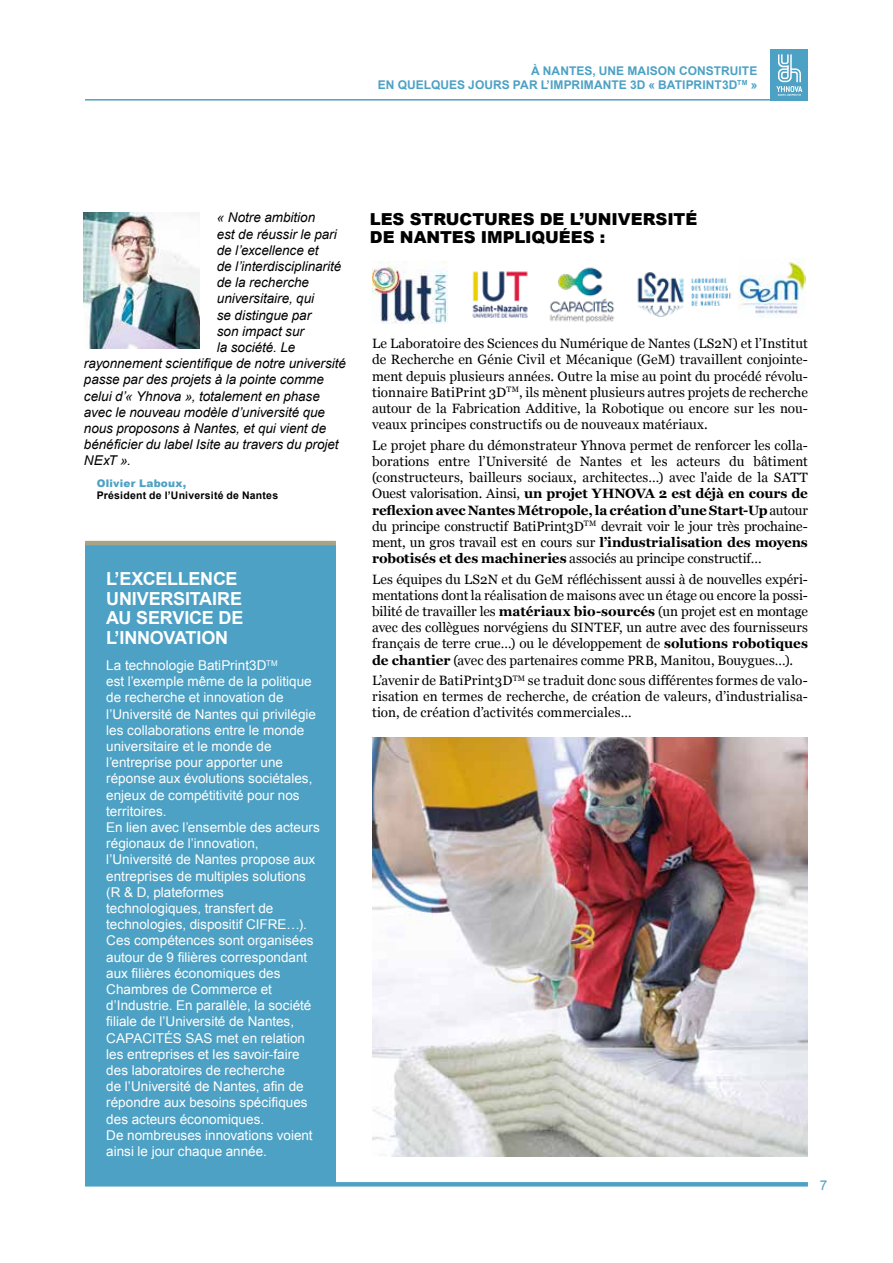
<style>
.page{position:relative;width:893px;height:1263px;background:#fff}
.page>*{position:absolute;margin:0;border:0;box-sizing:border-box;transform-origin:0 0}
.t1{font:700 18px/19.5px "Arial";letter-spacing:-.01em;color:#fff}
.t2{font:900 16.5px/18px "Arial";letter-spacing:-.005em;color:#000}
.t3{font:13.5px/16.2px "Georgia";color:#000;text-align:justify}
.t4{font:13.5px/16.2px "Arial";color:#fff}
.t5{font:italic 13.5px "Arial";letter-spacing:-.005em;color:#000}
.t6{font:13.5px "Arial";color:#4da1c4}
.t7{font:700 12px/13.5px "Arial";letter-spacing:.005em;color:#4da1c4;text-align:right}
.t8{font:700 10.5px "Arial";letter-spacing:.02em;color:#000}
.t9{font:900 10.5px "Arial";letter-spacing:.025em;color:#4da1c4}
.s1{font-weight:700}
</style>
<div class="page">
<hr style="left:85px;top:99px;width:723px;height:2px;background:#4da1c4">
<hr style="left:85px;top:1182px;width:723px;height:4px;background:#4da1c4">
<div style="left:771px;top:49px;width:37px;height:52px;background:#4da1c4"></div>
<svg style="left:776px;top:54px;width:26px;height:42px"></svg>
<div style="left:85px;top:543px;width:251px;height:642px;background:#4da1c4"></div>
<hr style="left:85px;top:541px;width:251px;height:4px;background:#a7a385">
<img style="left:84px;top:213px;width:116px;height:136px">
<img style="left:372px;top:261px;width:75px;height:62px">
<img style="left:472px;top:271px;width:56px;height:47px">
<img style="left:549px;top:267px;width:65px;height:56px">
<img style="left:637px;top:272px;width:102px;height:45px">
<img style="left:739px;top:258px;width:66px;height:59px">
<img style="left:372px;top:737px;width:436px;height:420px">
<p class="t7" style="left:378px;top:64px;width:381px">À NANTES, UNE MAISON CONSTRUITE<br>EN QUELQUES JOURS PAR L’IMPRIMANTE 3D « BATIPRINT3D<sup>TM</sup> »</p>
<p class="t5" style="left:217px;top:209px;width:100px">« Notre ambition</p>
<p class="t5" style="left:217px;top:225px;width:121px">est de réussir le pari</p>
<p class="t5" style="left:217px;top:241px;width:103px">de l’excellence et</p>
<p class="t5" style="left:217px;top:258px;width:126px">de l’interdisciplinarité</p>
<p class="t5" style="left:217px;top:274px;width:94px">de la recherche</p>
<p class="t5" style="left:217px;top:290px;width:99px">universitaire, qui</p>
<p class="t5" style="left:217px;top:306px;width:96px">se distingue par</p>
<p class="t5" style="left:217px;top:322px;width:89px">son impact sur</p>
<p class="t5" style="left:217px;top:339px;width:80px">la société. Le</p>
<p class="t5" style="left:84px;top:355px;width:264px">rayonnement scientifique de notre université</p>
<p class="t5" style="left:84px;top:371px;width:241px">passe par des projets à la pointe comme</p>
<p class="t5" style="left:84px;top:387px;width:237px">celui d’« Yhnova », totalement en phase</p>
<p class="t5" style="left:84px;top:403px;width:243px">avec le nouveau modèle d’université que</p>
<p class="t5" style="left:84px;top:420px;width:244px">nous proposons à Nantes, et qui vient de</p>
<p class="t5" style="left:84px;top:436px;width:256px">bénéficier du label Isite au travers du projet</p>
<p class="t5" style="left:84px;top:452px;width:49px">NExT ».</p>
<p class="t9" style="left:97px;top:475px;width:91px">Olivier Laboux,</p>
<p class="t8" style="left:97px;top:488px;width:183px">Président de l’Université de Nantes</p>
<h1 class="t1" style="left:106px;top:570px;width:139px">L’EXCELLENCE<br>UNIVERSITAIRE<br>AU SERVICE DE<br>L’INNOVATION</h1>
<p class="t4" style="left:106px;top:657px;width:215px">La technologie BatiPrint3D<sup>TM<br></sup>est l’exemple même de la politique de recherche et innovation de l’Université de Nantes qui privilégie les collaborations entre le monde universitaire et le monde de l’entreprise pour apporter une réponse aux évolutions sociétales, enjeux de compétitivité pour nos territoires.<br>En lien avec l’ensemble des acteurs régionaux de l’innovation, l’Université de Nantes propose aux entreprises de multiples solutions (R &amp; D, plateformes technologiques, transfert de technologies, dispositif CIFRE…).<br>Ces compétences sont organisées autour de 9 filières correspondant aux filières économiques des<br>Chambres de Commerce et d’Industrie. En parallèle, la société filiale de l’Université de Nantes,<br>CAPACITÉS SAS met en relation les entreprises et les savoir-faire des laboratoires de recherche<br>de l’Université de Nantes, afin de répondre aux besoins spécifiques des acteurs économiques.<br>De nombreuses innovations voient ainsi le jour chaque année.</p>
<p class="t2" style="left:370px;top:210px;width:329px">LES STRUCTURES DE L’UNIVERSITÉ<br>DE NANTES IMPLIQUÉES :</p>
<p class="t3" style="left:372px;top:335px;width:437px">Le Laboratoire des Sciences du Numérique de Nantes (LS2N) et l’Institut de Recherche en Génie Civil et Mécanique (GeM) travaillent conjointe&shy;ment depuis plusieurs années. Outre la mise au point du procédé révolu&shy;tionnaire BatiPrint 3D<sup>TM</sup>, ils mènent plusieurs autres projets de recherche autour de la Fabrication Additive, la Robotique ou encore sur les nou&shy;veaux principes constructifs ou de nouveaux matériaux.</p>
<p class="t3" style="left:372px;top:436px;width:437px">Le projet phare du démonstrateur Yhnova permet de renforcer les colla&shy;borations entre l’Université de Nantes et les acteurs du bâtiment (constructeurs, bailleurs sociaux, architectes…) avec l'aide de la SATT Ouest valorisation. Ainsi, <span class="s1">un projet YHNOVA 2 est déjà en cours de reflexion avec Nantes Métropole, la création d’une Start-Up</span> autour du principe constructif BatiPrint3D<sup>TM</sup> devrait voir le jour très prochaine&shy;ment, un gros travail est en cours sur <span class="s1">l’industrialisation des moyens robotisés et des machineries</span> associés au principe constructif…</p>
<p class="t3" style="left:372px;top:570px;width:437px">Les équipes du LS2N et du GeM réfléchissent aussi à de nouvelles expéri&shy;mentations dont la réalisation de maisons avec un étage ou encore la possi&shy;bilité de travailler les <span class="s1">matériaux bio-sourcés</span> (un projet est en montage avec des collègues norvégiens du SINTEF, un autre avec des fournisseurs français de terre crue…) ou le développement de <span class="s1">solutions robotiques de chantier</span> (avec des partenaires comme PRB, Manitou, Bouygues…).</p>
<p class="t3" style="left:372px;top:672px;width:437px">L’avenir de BatiPrint3D<sup>TM</sup> se traduit donc sous différentes formes de valo&shy;risation en termes de recherche, de création de valeurs, d’industrialisa&shy;tion, de création d’activités commerciales…</p>
<p class="t6" style="left:820px;top:1176px;width:9px">7</p>
</div>
